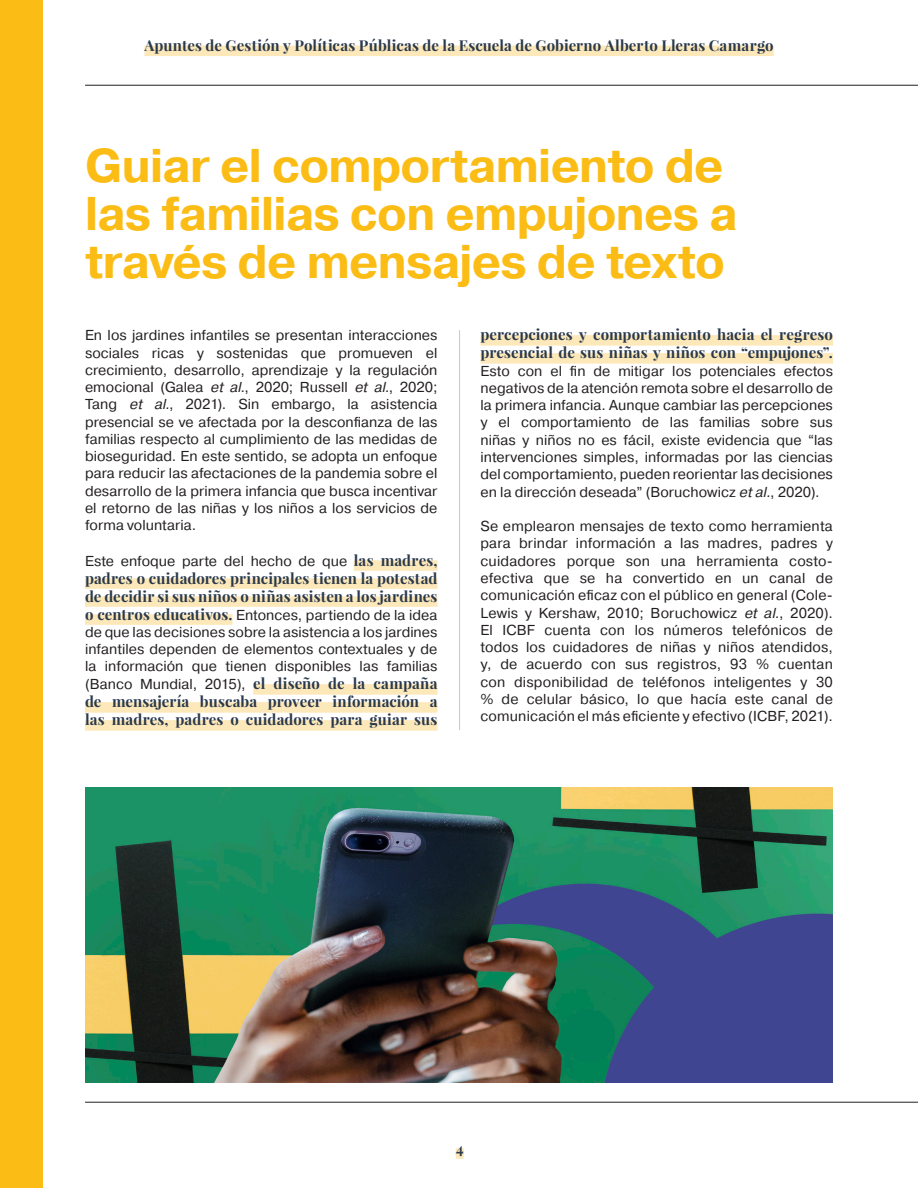
<style>
.page{position:relative;width:918px;height:1188px;background:#fff}
.page>*{position:absolute;margin:0;border:0;box-sizing:border-box;transform-origin:0 0}
.Títulos{font:700 47.25px/48px "Pragmatica";letter-spacing:-.015em;color:#fbbd15}
._02_Main_Text{font:700 15px/18px "Playfair Display";letter-spacing:.005em;color:#2a394b}
._02_Main_Text-2{font:14.4px/17.2px "Pragmatica";letter-spacing:.005em;color:#231f20;text-align:justify}
.s1{font-style:italic}
.s2{font-family:"Playfair Display";font-weight:700;font-size:15px;color:#2a394b}
</style>
<div class="page">
<img style="left:85px;top:787px;width:748px;height:296px">
<hr style="left:85px;top:1102px;width:833px;height:1px;background:#231f20">
<hr style="left:85px;top:85px;width:833px;height:1px;background:#231f20">
<div style="left:0;top:0;width:43px;height:1188px;background:#fbbd15"></div>
<div style="left:456px;top:1148px;width:8px;height:11px;background:#fde8ba"></div>
<div style="left:144px;top:46px;width:630px;height:10px;background:#fde8ba"></div>
<hr style="left:459px;top:330px;width:1px;height:400px;background:#c7c8ca">
<div style="left:354px;top:560px;width:83px;height:11px;background:#fde8ba"></div>
<div style="left:85px;top:578px;width:352px;height:11px;background:#fde8ba"></div>
<div style="left:85px;top:596px;width:352px;height:11px;background:#fde8ba"></div>
<div style="left:85px;top:614px;width:148px;height:11px;background:#fde8ba"></div>
<div style="left:253px;top:684px;width:184px;height:11px;background:#fde8ba"></div>
<div style="left:85px;top:702px;width:352px;height:11px;background:#fde8ba"></div>
<div style="left:85px;top:720px;width:352px;height:11px;background:#fde8ba"></div>
<div style="left:481px;top:335px;width:352px;height:11px;background:#fde8ba"></div>
<div style="left:481px;top:353px;width:352px;height:11px;background:#fde8ba"></div>
<p class="_02_Main_Text" style="left:144px;top:36px;width:631px">Apuntes de Gestión y Políticas Públicas de la Escuela de Gobierno Alberto Lleras Camargo</p>
<p class="Títulos" style="left:85px;top:142px;width:654px">Guiar el comportamiento de las familias con empujones a través de mensajes de texto</p>
<p class="_02_Main_Text-2" style="left:85px;top:327px;width:354px">En los jardines infantiles se presentan interacciones sociales ricas y sostenidas que promueven el crecimiento, desarrollo, aprendizaje y la regulación emocional (Galea <span class="s1">et al.</span>, 2020; Russell <span class="s1">et al.</span>, 2020; Tang <span class="s1">et al.</span>, 2021). Sin embargo, la asistencia presencial se ve afectada por la desconfianza de las familias respecto al cumplimiento de las medidas de bioseguridad. En este sentido, se adopta un enfoque para reducir las afectaciones de la pandemia sobre el desarrollo de la primera infancia que busca incentivar el retorno de las niñas y los niños a los servicios de forma voluntaria.</p>
<p class="_02_Main_Text-2" style="left:85px;top:552px;width:354px">Este enfoque parte del hecho de que <span class="s2">las madres,</span></p>
<p class="_02_Main_Text" style="left:85px;top:569px;width:354px">padres o cuidadores principales tienen la potestad de decidir si sus niños o niñas asisten a los jardines</p>
<p class="_02_Main_Text-2" style="left:85px;top:606px;width:354px"><span class="s2">o centros educativos.</span> Entonces, partiendo de la idea de que las decisiones sobre la asistencia a los jardines infantiles dependen de elementos contextuales y de la información que tienen disponibles las familias (Banco Mundial, 2015), <span class="s2">el diseño de la campaña</span></p>
<p class="_02_Main_Text" style="left:85px;top:693px;width:354px">de mensajería buscaba proveer información a las madres, padres o cuidadores para guiar sus</p>
<p class="_02_Main_Text" style="left:481px;top:326px;width:354px">percepciones y comportamiento hacia el regreso presencial de sus niñas y niños con “empujones”.</p>
<p class="_02_Main_Text-2" style="left:481px;top:362px;width:354px">Esto con el fin de mitigar los potenciales efectos negativos de la atención remota sobre el desarrollo de la primera infancia. Aunque cambiar las percepciones y el comportamiento de las familias sobre sus niñas y niños no es fácil, existe evidencia que “las intervenciones simples, informadas por las ciencias del comportamiento, pueden reorientar las decisiones en la dirección deseada” (Boruchowicz <span class="s1">etal.</span>, 2020).</p>
<p class="_02_Main_Text-2" style="left:481px;top:518px;width:354px">Se emplearon mensajes de texto como herramienta para brindar información a las madres, padres y cuidadores porque son una herramienta costo&shy;efectiva que se ha convertido en un canal de comunicación eficaz con el público en general (Cole-Lewis y Kershaw, 2010; Boruchowicz <span class="s1">et al.</span>, 2020).<br>El ICBF cuenta con los números telefónicos de todos los cuidadores de niñas y niños atendidos, y, de acuerdo con sus registros, 93 % cuentan con disponibilidad de teléfonos inteligentes y 30 % de celular básico, lo que hacía este canal de comunicación el más eficiente y efectivo (ICBF, 2021).</p>
<p class="_02_Main_Text" style="left:456px;top:1139px;width:9px">4</p>
</div>
